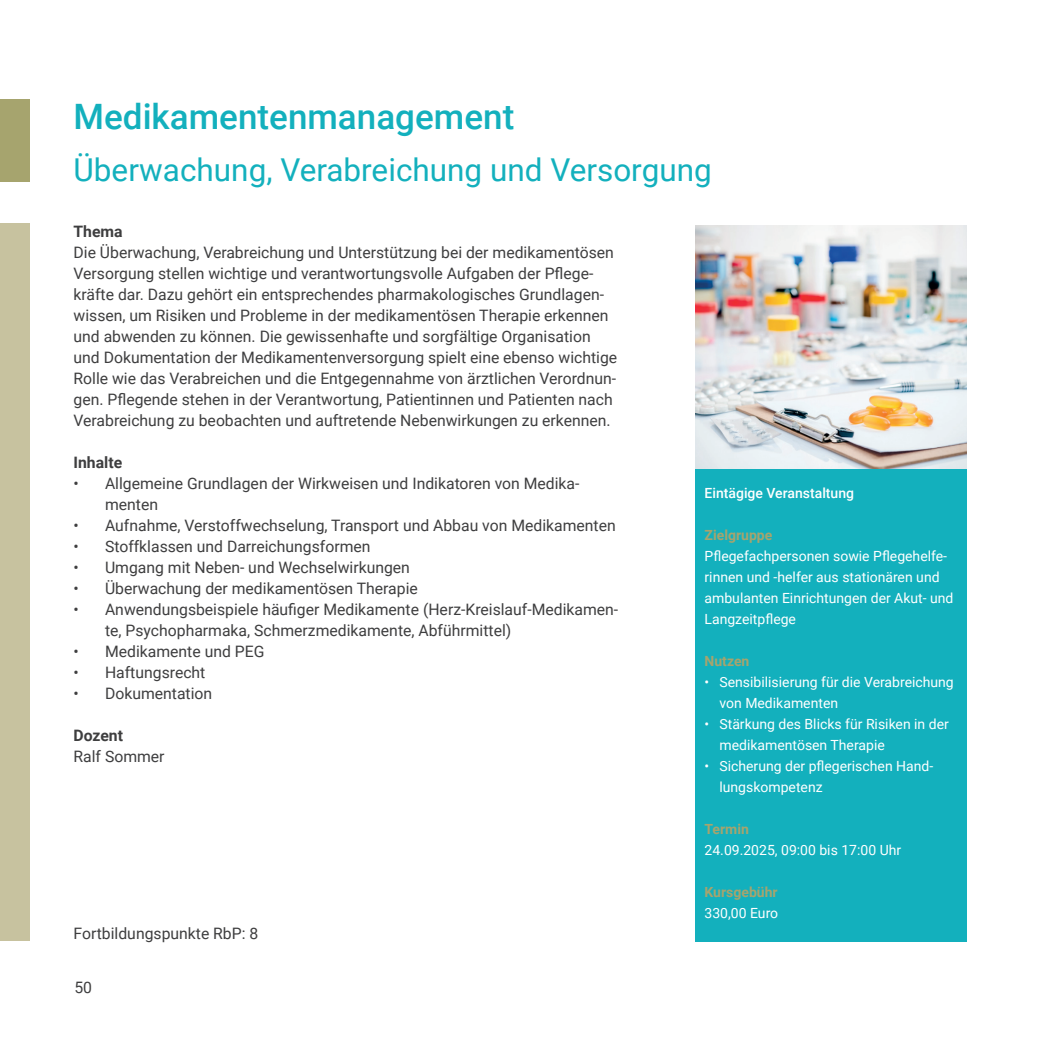
<style>
.page{position:relative;width:1042px;height:1042px;background:#fff}
.page>*{position:absolute;margin:0;border:0;box-sizing:border-box;transform-origin:0 0}
.t1{font:500 35px "Roboto";color:#13b0bd}
.t2{font:31.5px "Roboto";color:#13b0bd}
.t3{font:15.75px/21px "Roboto";color:#3e3e3f}
.t4{font:700 15.75px "Roboto";color:#3e3e3f}
.t5{font:14px/21px "Roboto";color:#fff}
.t6{font:700 14px "Roboto";color:#a6a46e}
.t7{font:500 14px "Roboto";color:#fff}
</style>
<div class="page">
<div style="left:695px;top:469px;width:271px;height:473px;background:#13b0bd"></div>
<div style="left:0;top:99px;width:30px;height:83px;background:#a6a46e"></div>
<div style="left:0;top:223px;width:30px;height:718px;background:#c7c29f"></div>
<img style="left:695px;top:225px;width:271px;height:244px">
<h1 class="t1" style="left:74px;top:92px;width:442px">Medikamentenmanagement</h1>
<h2 class="t2" style="left:74px;top:148px;width:640px">Überwachung, Verabreichung und Versorgung</h2>
<p class="t4" style="left:74px;top:220px;width:51px">Thema</p>
<p class="t3" style="left:74px;top:241px;width:545px">Die Überwachung, Verabreichung und Unterstützung bei der medikamentösen Versorgung stellen wichtige und verantwortungsvolle Aufgaben der Pflege&shy;kräfte dar. Dazu gehört ein entsprechendes pharmakologisches Grundlagen&shy;wissen, um Risiken und Probleme in der medikamentösen Therapie erkennen und abwenden zu können. Die gewissenhafte und sorgfältige Organisation und Dokumentation der Medikamentenversorgung spielt eine ebenso wichtige Rolle wie das Verabreichen und die Entgegennahme von ärztlichen Verordnun&shy;gen. Pflegende stehen in der Verantwortung, Patientinnen und Patienten nach Verabreichung zu beobachten und auftretende Nebenwirkungen zu erkennen.</p>
<p class="t4" style="left:74px;top:451px;width:50px">Inhalte</p>
<p class="t3" style="left:105px;top:472px;width:476px;text-indent:-32px">• Allgemeine Grundlagen der Wirkweisen und Indikatoren von Medika&shy;menten</p>
<p class="t3" style="left:74px;top:514px;width:544px">• Aufnahme, Verstoffwechselung, Transport und Abbau von Medikamenten</p>
<p class="t3" style="left:74px;top:535px;width:298px">• Stoffklassen und Darreichungsformen</p>
<p class="t3" style="left:74px;top:556px;width:338px">• Umgang mit Neben- und Wechselwirkungen</p>
<p class="t3" style="left:74px;top:577px;width:346px">• Überwachung der medikamentösen Therapie</p>
<p class="t3" style="left:105px;top:598px;width:515px;text-indent:-32px">• Anwendungsbeispiele häufiger Medikamente (Herz-Kreislauf-Medikamen&shy;te, Psychopharmaka, Schmerzmedikamente, Abführmittel)</p>
<p class="t3" style="left:74px;top:640px;width:192px">• Medikamente und PEG</p>
<p class="t3" style="left:74px;top:661px;width:133px">• Haftungsrecht</p>
<p class="t3" style="left:74px;top:682px;width:140px">• Dokumentation</p>
<p class="t4" style="left:74px;top:724px;width:51px">Dozent</p>
<p class="t3" style="left:74px;top:745px;width:93px">Ralf Sommer</p>
<p class="t7" style="left:704px;top:483px;width:151px">Eintägige Veranstaltung</p>
<p class="t6" style="left:704px;top:525px;width:69px">Zielgruppe</p>
<p class="t5" style="left:704px;top:545px;width:250px">Pflegefachpersonen sowie Pflegehelfe&shy;rinnen und -helfer aus stationären und ambulanten Einrichtungen der Akut- und Langzeitpflege</p>
<p class="t6" style="left:704px;top:651px;width:46px">Nutzen</p>
<p class="t5" style="left:719px;top:671px;width:236px;text-indent:-15px">• Sensibilisierung für die Verabreichung von Medikamenten</p>
<p class="t5" style="left:719px;top:713px;width:231px;text-indent:-15px">• Stärkung des Blicks für Risiken in der medikamentösen Therapie</p>
<p class="t5" style="left:719px;top:755px;width:215px;text-indent:-15px">• Sicherung der pflegerischen Hand&shy;lungskompetenz</p>
<p class="t6" style="left:704px;top:819px;width:46px">Termin</p>
<p class="t5" style="left:704px;top:839px;width:198px">24.09.2025, 09:00 bis 17:00 Uhr</p>
<p class="t6" style="left:704px;top:882px;width:75px">Kursgebühr</p>
<p class="t5" style="left:704px;top:902px;width:75px">330,00 Euro</p>
<p class="t3" style="left:74px;top:922px;width:186px">Fortbildungspunkte RbP: 8</p>
<p class="t3" style="left:74px;top:976px;width:19px">50</p>
</div>
